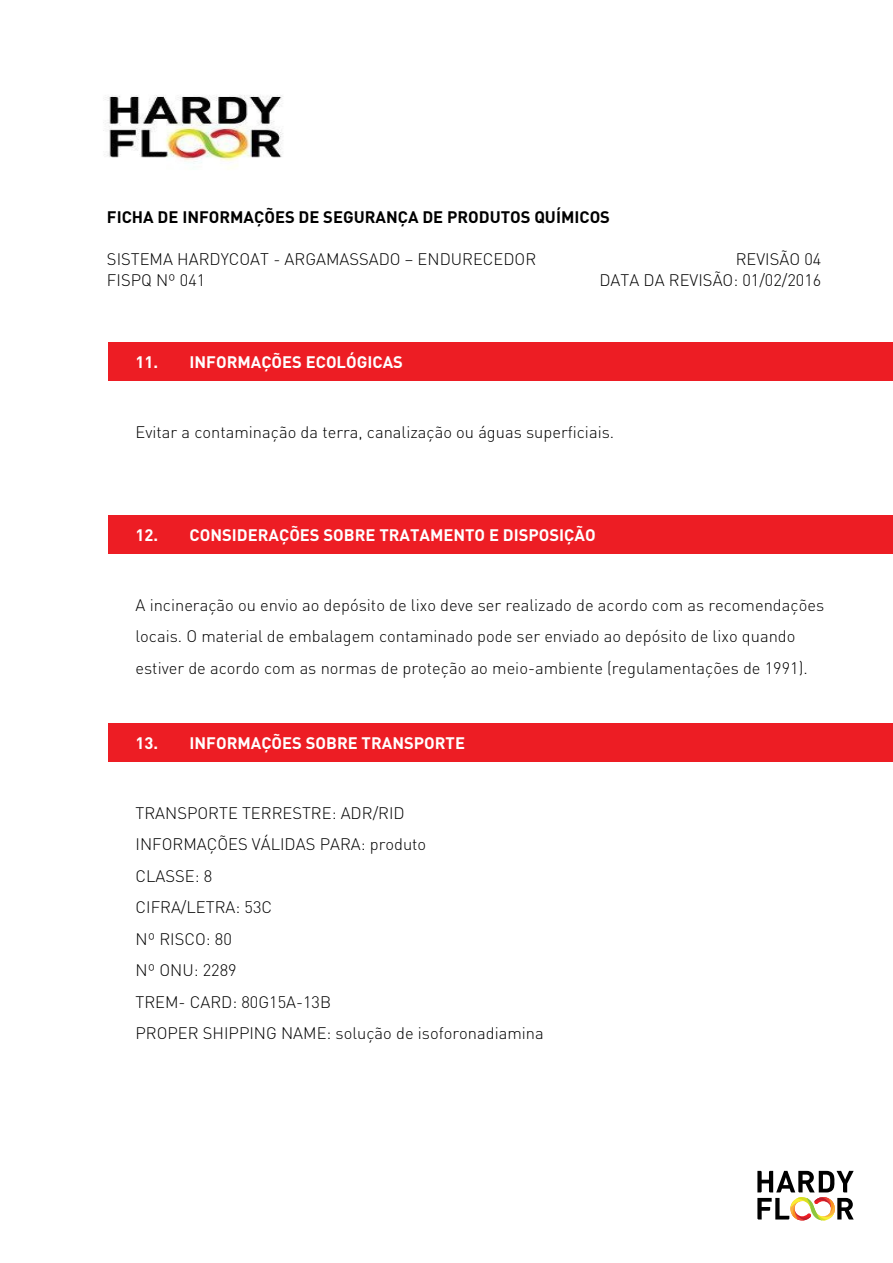
<style>
.page{position:relative;width:893px;height:1263px;background:#fff}
.page>*{position:absolute;margin:0;border:0;box-sizing:border-box;transform-origin:0 0}
.t1{font:300 16.5px/31.5px "DIN";color:#000}
.t2{font:700 16.5px "DIN";color:#fff}
.t3{font:700 16.5px "DIN";color:#000}
.s1{font-family:"DIN Light";font-weight:400}
</style>
<div class="page">
<svg style="left:757px;top:1171px;width:97px;height:49px"></svg>
<div style="left:108px;top:342px;width:785px;height:38px;background:#ed1d24"></div>
<div style="left:108px;top:514px;width:785px;height:39px;background:#ed1d24"></div>
<div style="left:108px;top:723px;width:785px;height:39px;background:#ed1d24"></div>
<img style="left:103px;top:95px;width:180px;height:72px">
<p class="t3" style="left:107px;top:207px;width:505px">FICHA DE INFORMAÇÕES DE SEGURANÇA DE PRODUTOS QUÍMICOS</p>
<p class="t1" style="left:107px;top:249px;width:431px;line-height:21px">SISTEMA <span class="s1">HARDYCOAT -</span> ARGAMASSADO – ENDURECEDOR<br>FISPQ Nº 041</p>
<p class="t1" style="left:599px;top:248px;width:223px;line-height:21px;text-align:right">REVISÃO 0<span class="s1">4<br></span>DATA DA REVISÃO: <span class="s1">01/02/2016</span></p>
<p class="t2" style="left:136px;top:351px;width:42px">11. IN</p>
<p class="t2" style="left:206px;top:351px;width:22px">FORMAÇÕES</p>
<p class="t2" style="left:306px;top:351px;width:99px">ECOLÓGICAS</p>
<p class="t1" style="left:136px;top:416px;width:480px">Evitar a contaminação da terra, canalização ou águas superficiais.</p>
<p class="t2" style="left:136px;top:524px;width:36px">12. CONSIDERAÇÕES</p>
<p class="t2" style="left:323px;top:524px;width:68px">SOBRE TRATAMENTO</p>
<p class="t2" style="left:489px;top:524px;width:60px">EDISPOSIÇ</p>
<p class="t2" style="left:574px;top:524px;width:21px">ÃO</p>
<p class="t1" style="left:136px;top:589px;width:690px">A incineração ou envio ao depósito de lixo deve ser realizado de acordo com as recomendações locais. O material de embalagem contaminado pode ser enviado ao depósito de lixo quando estiver de acordo com as normas de proteção ao meio-ambiente (regulamentações de 1991).</p>
<p class="t2" style="left:136px;top:732px;width:40px">13. IN</p>
<p class="t2" style="left:206px;top:732px;width:22px">FORMAÇÕES</p>
<p class="t2" style="left:306px;top:732px;width:68px">SOBRE TRANS</p>
<p class="t2" style="left:414px;top:732px;width:22px">PORTE</p>
<p class="t1" style="left:136px;top:797px;width:20px">Transporte</p>
<p class="t1" style="left:242px;top:797px;width:11px">terrestre</p>
<p class="t1" style="left:332px;top:797px;width:75px">: ADR/RID</p>
<p class="t1" style="left:136px;top:828px;width:17px">Informaç</p>
<p class="t1" style="left:217px;top:828px;width:45px">ões válidas</p>
<p class="t1" style="left:320px;top:828px;width:11px">para</p>
<p class="t1" style="left:361px;top:828px;width:67px">: produto</p>
<p class="t1" style="left:136px;top:860px;width:21px">Classe</p>
<p class="t1" style="left:195px;top:860px;width:19px">: 8</p>
<p class="t1" style="left:136px;top:891px;width:20px">Cifra</p>
<p class="t1" style="left:181px;top:891px;width:16px">/letra</p>
<p class="t1" style="left:236px;top:891px;width:38px">: 53C</p>
<p class="t1" style="left:136px;top:923px;width:34px">Nº risco</p>
<p class="t1" style="left:136px;top:923px;width:103px;text-indent:70px">: 80<br>Nº ONU: 2289<br>Trem</p>
<p class="t1" style="left:179px;top:986px;width:33px">- Card</p>
<p class="t1" style="left:232px;top:986px;width:100px">: 80G15A-13B</p>
<p class="t1" style="left:136px;top:1017px;width:22px">Proper</p>
<p class="t1" style="left:203px;top:1017px;width:10px">shipping</p>
<p class="t1" style="left:281px;top:1017px;width:12px">name</p>
<p class="t1" style="left:327px;top:1017px;width:219px">: solução de isoforonadiamina</p>
</div>
